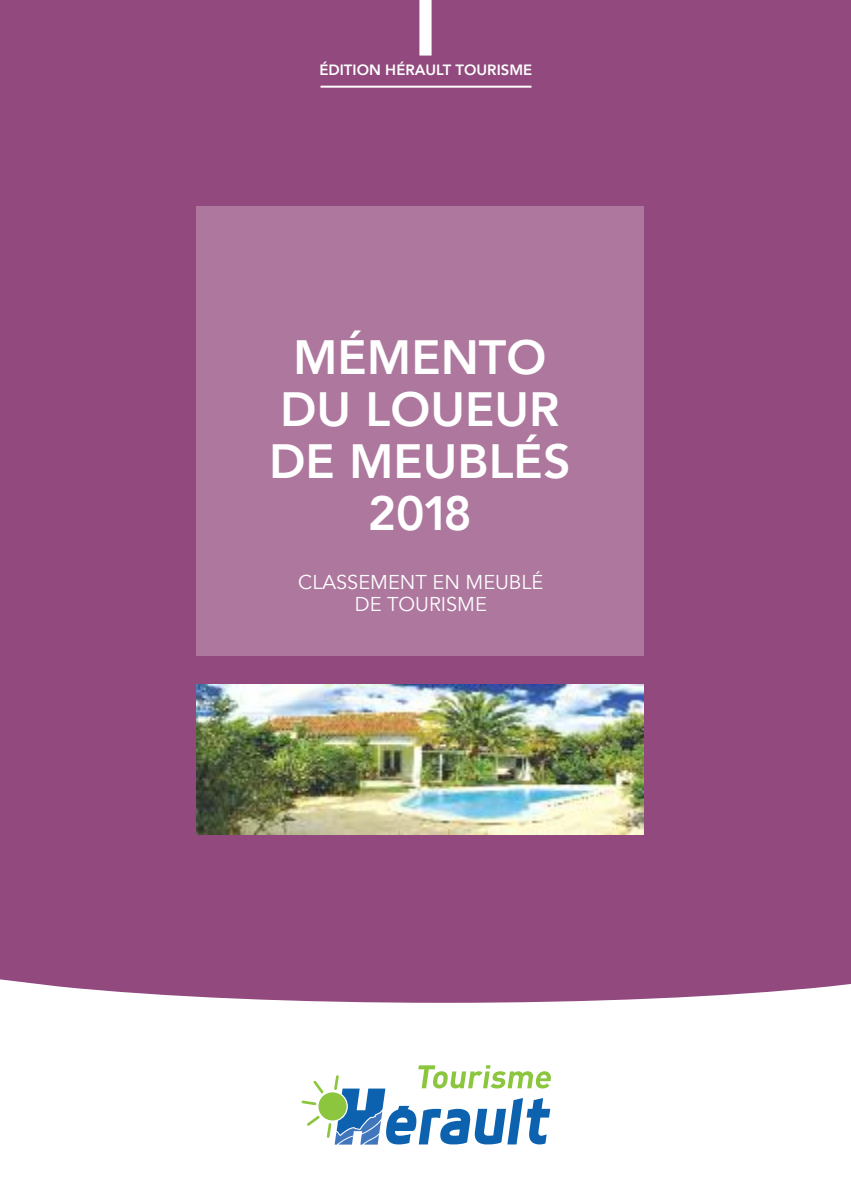
<style>
.page{position:relative;width:851px;height:1191px;background:#fff}
.page>*{position:absolute;margin:0;border:0;box-sizing:border-box;transform-origin:0 0}
.t1{font:800 48px/52px "Avenir";color:#fff;text-align:center}
.t2{font:20px/22px "Avenir";color:#fff;text-align:center}
.t3{font:800 14.8px "Avenir";color:#fff}
</style>
<div class="page">
<div style="left:0;top:0;width:850px;height:1020px;background:#91497e"></div>
<div style="left:196px;top:207px;width:447px;height:449px;background:#ad779e"></div>
<div style="left:419px;top:0;width:12px;height:56px;background:#fff"></div>
<hr style="left:320px;top:86px;width:211px;height:2px;background:#fff">
<img style="left:196px;top:684px;width:447px;height:150px">
<svg style="left:49px;top:984px;width:801px;height:36px;fill:#fff"></svg>
<svg style="left:301px;top:1065px;width:250px;height:80px"></svg>
<svg style="left:0;top:979px;width:49px;height:41px;background:#f6f0f4"></svg>
<p class="t3" style="left:319px;top:60px;width:214px">ÉDITION HÉRAULT TOURISME</p>
<p class="t1" style="left:269px;top:332px;width:303px">MÉMENTO<br>DU LOUEUR<br>DE MEUbLÉS<br>2018</p>
<p class="t2" style="left:298px;top:571px;width:246px">CLASSEMENT EN MEUBLÉ<br>DE TOURISME</p>
</div>
